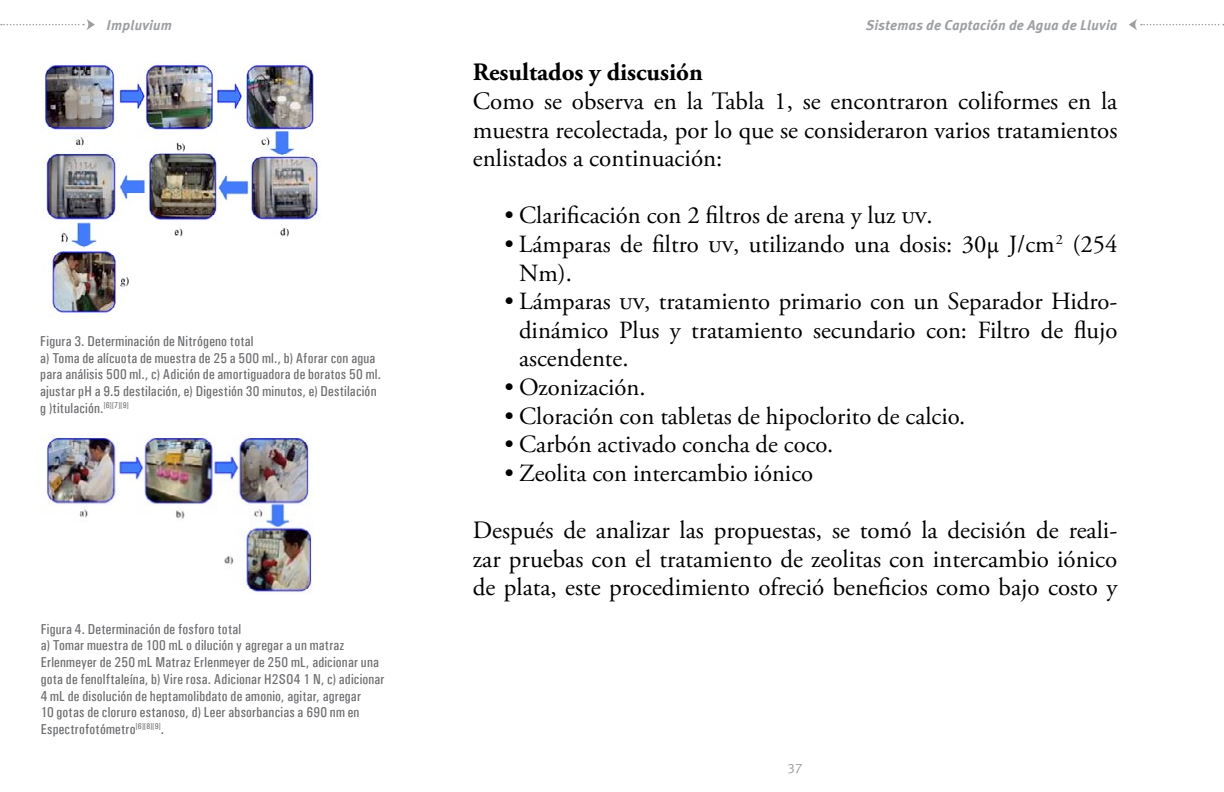
<style>
.page{position:relative;width:1224px;height:792px;background:#fff}
.page>*{position:absolute;margin:0;border:0;box-sizing:border-box;transform-origin:0 0}
.t1{font:25px/28.6px "Adobe Garamond Pro";letter-spacing:-.06em;color:#000;text-align:justify}
.t2{font:700 25px "Adobe Garamond Pro";color:#000}
.t3{font:24.8px/28.6px "Adobe Garamond Pro";color:#000}
.t4{font:500 condensed 14.4px/16.8px "Univers";letter-spacing:.015em;color:#6d6e71}
.t5{font:italic 700 14px "Meta Plus";letter-spacing:.015em;color:#9d9fa2}
.t6{font:14px "Meta Plus Normal";color:#9d9fa2}
</style>
<div class="page">
<svg style="left:1px;top:19px;width:94px;height:11px"></svg>
<svg style="left:1129px;top:19px;width:95px;height:11px"></svg>
<img style="left:44px;top:61px;width:277px;height:256px">
<img style="left:43px;top:434px;width:269px;height:158px">
<p class="t5" style="left:107px;top:17px;width:67px">Impluvium</p>
<p class="t5" style="left:866px;top:17px;width:253px">Sistemas de Captación de Agua de Lluvia</p>
<h1 class="t2" style="left:473px;top:58px;width:232px">Resultados y discusión</h1>
<h1 class="t1" style="left:473px;top:88px;width:646px">Como se observa en la Tabla 1, se encontraron coliformes en la muestra recolectada, por lo que se consideraron varios tratamientos enlistados a continuación:</h1>
<h2 class="t3" style="left:504px;top:202px;width:430px">• Clarificación con 2 filtros de arena y luz uv.</h2>
<h2 class="t3" style="left:519px;top:231px;width:600px;text-indent:-15px">• Lámparas de filtro uv, utilizando una dosis: 30μ J/cm<sup>2</sup> (254<br>Nm).</h2>
<h2 class="t3" style="left:519px;top:288px;width:600px;text-align:justify;text-indent:-15px">• Lámparas uv, tratamiento primario con un Separador Hidro&shy;dinámico Plus y tratamiento secundario con: Filtro de flujo ascendente.</h2>
<h2 class="t3" style="left:504px;top:374px;width:143px">• Ozonización.</h2>
<h2 class="t3" style="left:504px;top:402px;width:463px">• Cloración con tabletas de hipoclorito de calcio.</h2>
<h2 class="t3" style="left:504px;top:431px;width:330px">• Carbón activado concha de coco.</h2>
<h2 class="t3" style="left:504px;top:460px;width:310px">• Zeolita con intercambio iónico</h2>
<h1 class="t1" style="left:473px;top:517px;width:646px">Después de analizar las propuestas, se tomó la decisión de reali&shy;zar pruebas con el tratamiento de zeolitas con intercambio iónico de plata, este procedimiento ofreció beneficios como bajo costo y</h1>
<p class="t4" style="left:40px;top:333px;width:342px">Figura 3. Determinación de Nitrógeno total<br>a) Toma de alícuota de muestra de 25 a 500 ml., b) Aforar con agua para análisis 500 ml., c) Adición de amortiguadora de boratos 50 ml. ajustar pH a 9.5 destilación, e) Digestión 30 minutos, e) Destilación g )titulación.<sup>[6][7][9]</sup></p>
<p class="t4" style="left:41px;top:621px;width:345px">Figura 4. Determinación de fosforo total<br>a) Tomar muestra de 100 mL o dilución y agregar a un matraz Erlenmeyer de 250 mL Matraz Erlenmeyer de 250 mL, adicionar una gota de fenolftaleína, b) Vire rosa. Adicionar H2SO4 1 N, c) adicionar 4 mL de disolución de heptamolibdato de amonio, agitar, agregar<br>10 gotas de cloruro estanoso, d) Leer absorbancias a 690 nm en Espectrofotómetro<sup>[6][8][9]</sup>.</p>
<p class="t6" style="left:788px;top:758px;width:17px">37</p>
</div>
